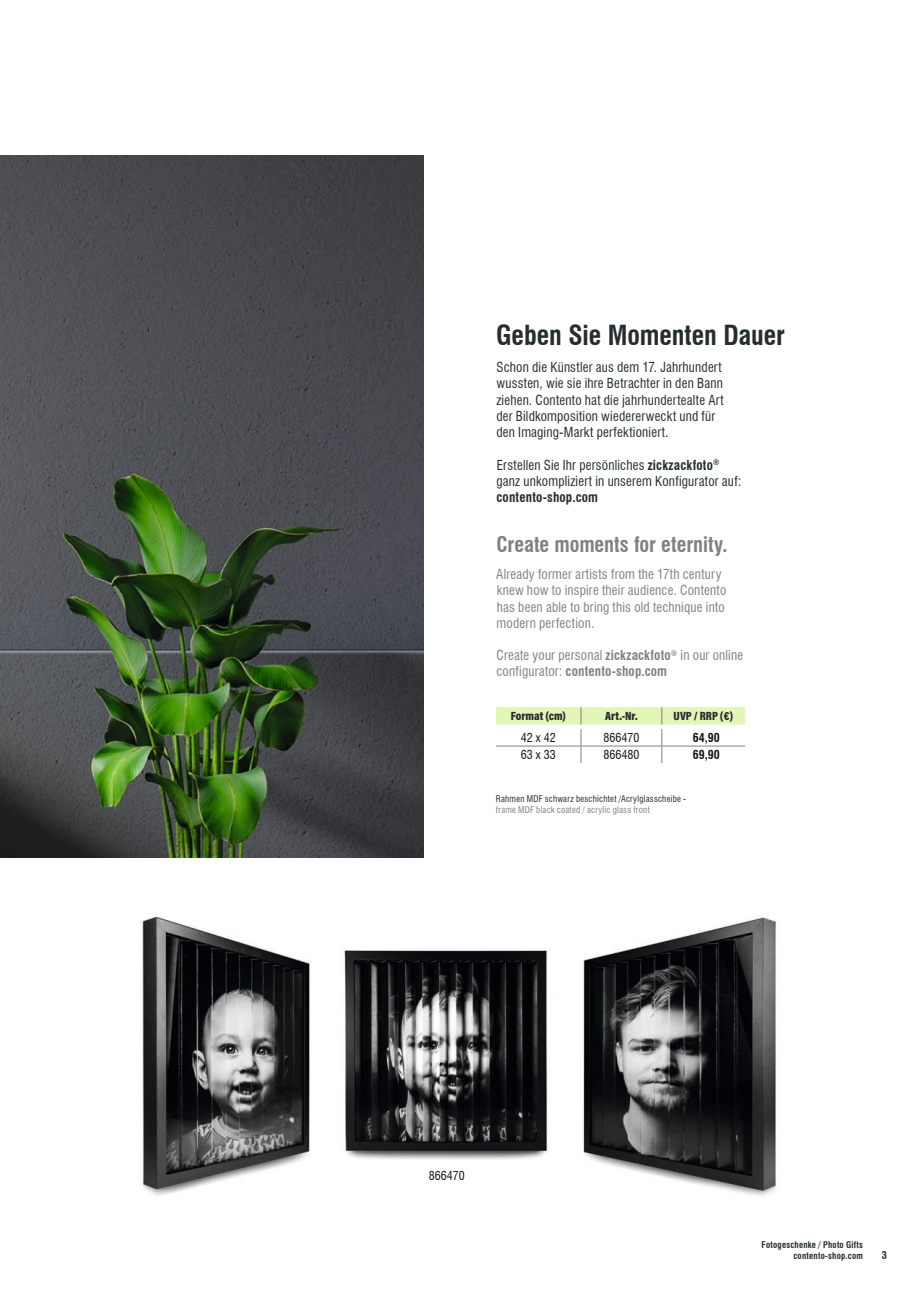
<style>
.page{position:relative;width:919px;height:1289px;background:#fff}
.page>*{position:absolute;margin:0;border:0;box-sizing:border-box;transform-origin:0 0}
.t1{font:700 condensed 27px "Swiss 721 BT";letter-spacing:-.005em;color:#252d2e}
.t2{font:700 condensed 21px "Swiss 721 BT";color:#818181}
.t3{font:condensed 13.5px/16.2px "Swiss 721 BT";letter-spacing:.015em;color:#252d2e}
.t4{font:condensed 13.5px/16.2px "Swiss 721 BT";letter-spacing:.015em;color:#818181}
.t5{font:700 condensed 13.5px "Swiss 721 BT";letter-spacing:.01em;color:#252d2e}
.t6{font:condensed 12px "Swiss 721 BT";color:#131413}
.t7{font:900 12px "Acumin Pro Cond";color:#252d2e}
.t8{font:700 condensed 12px "Swiss 721 BT";color:#131413}
.t9{font:700 condensed 10.5px "Swiss 721 BT";color:#252d2e}
.t10{font:condensed 9px "Swiss 721 BT";letter-spacing:.025em;color:#252d2e}
.t11{font:700 condensed 9px/10.8px "Swiss 721 BT";letter-spacing:.025em;color:#252d2e;text-align:right}
.t12{font:condensed 9px "Swiss 721 BT";letter-spacing:.03em;color:#818181}
.s1{font-weight:700}
</style>
<div class="page">
<img style="left:0;top:155px;width:423px;height:702px">
<img style="left:583px;top:917px;width:193px;height:279px">
<img style="left:344px;top:949px;width:204px;height:211px">
<img style="left:142px;top:916px;width:169px;height:280px">
<svg style="left:496px;top:707px;width:249px;height:56px"></svg>
<hr style="left:661px;top:745px;width:84px;height:1px;background:#818181">
<h1 class="t1" style="left:496px;top:319px;width:290px">Geben Sie Momenten Dauer</h1>
<p class="t3" style="left:496px;top:359px;width:229px">Schon die Künstler aus dem 17. Jahrhundert wussten, wie sie ihre Betrachter in den Bann ziehen. Contento hat die jahrhundertealte Art der Bildkomposition wiedererweckt und für den Imaging-Markt perfektioniert.</p>
<p class="t3" style="left:496px;top:456px;width:246px">Erstellen Sie Ihr persönliches <span class="s1">zickzackfoto</span><sup>® </sup>ganz unkompliziert in unserem Konfigurator auf:</p>
<p class="t5" style="left:496px;top:489px;width:103px">contento-shop.com</p>
<h2 class="t2" style="left:496px;top:531px;width:232px">Create moments for eternity.</h2>
<p class="t4" style="left:496px;top:566px;width:231px">Already former artists from the 17th century knew how to inspire their audience. Contento has been able to bring this old technique into modern perfection.</p>
<p class="t4" style="left:496px;top:647px;width:248px">Create your personal <span class="s1">zickzackfoto</span><sup>®</sup> in our online configurator: <span class="s1">contento-shop.com</span></p>
<p class="t7" style="left:510px;top:708px;width:57px">Format (cm)</p>
<p class="t7" style="left:605px;top:708px;width:34px">Art.-Nr.</p>
<p class="t7" style="left:673px;top:708px;width:61px">UVP / RRP (€)</p>
<p class="t6" style="left:521px;top:730px;width:36px">42 x 42</p>
<p class="t6" style="left:603px;top:730px;width:37px">866470</p>
<p class="t8" style="left:692px;top:730px;width:28px">64,90</p>
<p class="t6" style="left:521px;top:747px;width:36px">63 x 33</p>
<p class="t6" style="left:603px;top:747px;width:37px">866480</p>
<p class="t8" style="left:692px;top:747px;width:28px">69,90</p>
<p class="t10" style="left:496px;top:793px;width:192px">Rahmen MDF schwarz beschichtet /Acrylglasscheibe -</p>
<p class="t12" style="left:496px;top:804px;width:155px">frame MDF black coated / acrylic glass front</p>
<p class="t6" style="left:429px;top:1168px;width:37px">866470</p>
<p class="t11" style="left:761px;top:1239px;width:103px">Fotogeschenke / Photo Gifts contento-shop.com</p>
<p class="t9" style="left:881px;top:1248px;width:7px">3</p>
</div>
